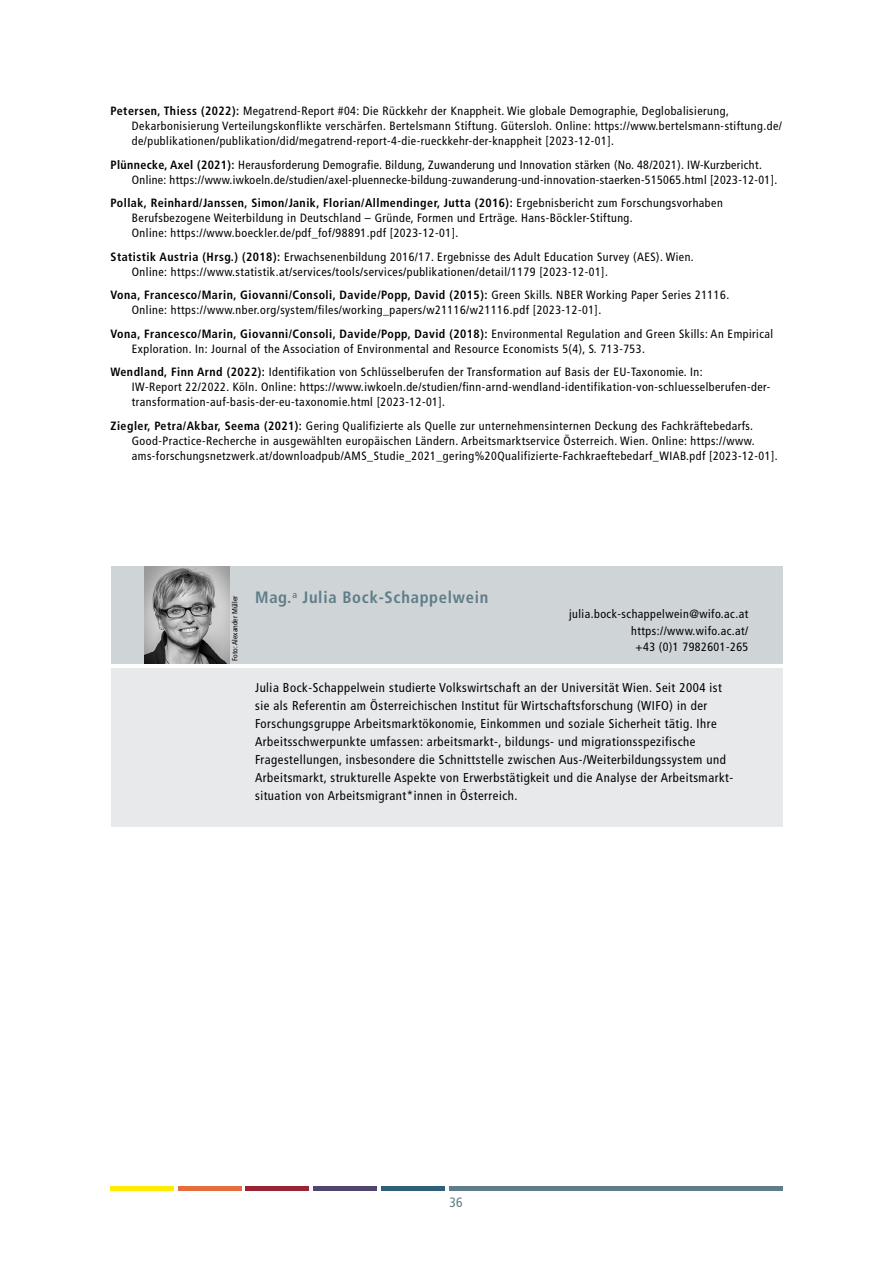
<style>
.page{position:relative;width:893px;height:1263px;background:#fff}
.page>*{position:absolute;margin:0;border:0;box-sizing:border-box;transform-origin:0 0}
.t1{font:700 condensed 16.5px "Frutiger LT Std";letter-spacing:.045em;color:#5f7d88}
.t2{font:condensed 13.5px "Frutiger LT Std";color:#5f7d88}
.CV{font:condensed 12.75px/18px "Frutiger LT Std";letter-spacing:.04em;color:#000}
.Literatur{font:condensed 12px/15px "Frutiger LT Std";letter-spacing:.04em;color:#000}
.CV_Kontakt{font:condensed 12px "Frutiger LT Std";letter-spacing:.04em;color:#000}
.t3{font:condensed 7.5px "Frutiger LT Std";letter-spacing:.005em;color:#000}
.s1{font-weight:700}
</style>
<div class="page">
<div style="left:111px;top:1186px;width:63px;height:5px;background:#ffed00"></div>
<div style="left:178px;top:1186px;width:64px;height:5px;background:#e56c3d"></div>
<div style="left:246px;top:1186px;width:63px;height:5px;background:#9b2433"></div>
<div style="left:313px;top:1186px;width:64px;height:5px;background:#4f456f"></div>
<div style="left:381px;top:1186px;width:63px;height:5px;background:#2f5e78"></div>
<div style="left:449px;top:1186px;width:333px;height:5px;background:#5f7d88"></div>
<div style="left:111px;top:566px;width:671px;height:98px;background:#cfd4d7"></div>
<div style="left:111px;top:668px;width:671px;height:159px;background:#e7e9eb"></div>
<img style="left:144px;top:566px;width:85px;height:98px">
<p class="Literatur" style="left:132px;top:104px;width:652px;text-indent:-21px"><span class="s1">Petersen, Thiess (2022):</span> Megatrend-Report #04: Die Rückkehr der Knappheit. Wie globale Demographie, Deglobalisierung,<br>Dekarbonisierung Verteilungskonflikte verschärfen. Bertelsmann Stiftung. Gütersloh. Online: https://www.bertelsmann-stiftung.de/ de/publikationen/publikation/did/megatrend-report-4-die-rueckkehr-der-knappheit [2023-12-01].</p>
<p class="Literatur" style="left:132px;top:157px;width:647px;text-indent:-21px"><span class="s1">Plünnecke, Axel (2021):</span> Herausforderung Demografie. Bildung, Zuwanderung und Innovation stärken (No. 48/2021). IW-Kurzbericht.<br>Online: https://www.iwkoeln.de/studien/axel-pluennecke-bildung-zuwanderung-und-innovation-staerken-515065.html [2023-12-01].</p>
<p class="Literatur" style="left:132px;top:196px;width:592px;text-indent:-21px"><span class="s1">Pollak, Reinhard/Janssen, Simon/Janik, Florian/Allmendinger, Jutta (2016):</span> Ergebnisbericht zum Forschungsvorhaben<br>Berufsbezogene Weiterbildung in Deutschland – Gründe, Formen und Erträge. Hans-Böckler-Stiftung.<br>Online: https://www.boeckler.de/pdf_fof/98891.pdf [2023-12-01].</p>
<p class="Literatur" style="left:132px;top:249px;width:563px;text-indent:-21px"><span class="s1">Statistik Austria (Hrsg.) (2018):</span> Erwachsenenbildung 2016/17. Ergebnisse des Adult Education Survey (AES). Wien.<br>Online: https://www.statistik.at/services/tools/services/publikationen/detail/1179 [2023-12-01].</p>
<p class="Literatur" style="left:132px;top:288px;width:599px;text-indent:-21px"><span class="s1">Vona, Francesco/Marin, Giovanni/Consoli, Davide/Popp, David (2015):</span> Green Skills. NBER Working Paper Series 21116.<br>Online: https://www.nber.org/system/files/working_papers/w21116/w21116.pdf [2023-12-01].</p>
<p class="Literatur" style="left:132px;top:326px;width:643px;text-indent:-21px"><span class="s1">Vona, Francesco/Marin, Giovanni/Consoli, Davide/Popp, David (2018):</span> Environmental Regulation and Green Skills: An Empirical<br>Exploration. In: Journal of the Association of Environmental and Resource Economists 5(4), S. 713-753.</p>
<p class="Literatur" style="left:132px;top:365px;width:640px;text-indent:-21px"><span class="s1">Wendland, Finn Arnd (2022):</span> Identifikation von Schlüsselberufen der Transformation auf Basis der EU-Taxonomie. In:<br>IW-Report 22/2022. Köln. Online: https://www.iwkoeln.de/studien/finn-arnd-wendland-identifikation-von-schluesselberufen-der&shy;transformation-auf-basis-der-eu-taxonomie.html [2023-12-01].</p>
<p class="Literatur" style="left:132px;top:418px;width:647px;text-indent:-21px"><span class="s1">Ziegler, Petra/Akbar, Seema (2021):</span> Gering Qualifizierte als Quelle zur unternehmensinternen Deckung des Fachkräftebedarfs.<br>Good-Practice-Recherche in ausgewählten europäischen Ländern. Arbeitsmarktservice Österreich. Wien. Online: https://www. ams-forschungsnetzwerk.at/downloadpub/AMS_Studie_2021_gering%20Qualifizierte-Fachkraeftebedarf_WIAB.pdf [2023-12-01].</p>
<p class="t3" style="left:230px;top:661px;width:66px;rotate:-90deg">Foto: Alexander Müller</p>
<p class="t1" style="left:255px;top:588px;width:235px">Mag.<sup>a</sup> Julia Bock-Schappelwein</p>
<p class="CV_Kontakt" style="left:569px;top:607px;width:181px">julia.bock-schappelwein@wifo.ac.at</p>
<p class="CV_Kontakt" style="left:631px;top:623px;width:119px">https://www.wifo.ac.at/</p>
<p class="CV_Kontakt" style="left:635px;top:640px;width:114px">+43 (0)1 7982601-265</p>
<p class="CV" style="left:255px;top:678px;width:479px">Julia Bock-Schappelwein studierte Volkswirtschaft an der Universität Wien. Seit 2004 ist sie als Referentin am Österreichischen Institut für Wirtschaftsforschung (WIFO) in der Forschungsgruppe Arbeitsmarktökonomie, Einkommen und soziale Sicherheit tätig. Ihre Arbeitsschwerpunkte umfassen: arbeitsmarkt-, bildungs- und migrationsspezifische Fragestellungen, insbesondere die Schnittstelle zwischen Aus-/Weiterbildungssystem und Arbeitsmarkt, strukturelle Aspekte von Erwerbstätigkeit und die Analyse der Arbeitsmarkt&shy;situation von Arbeitsmigrant*innen in Österreich.</p>
<p class="t2" style="left:449px;top:1195px;width:15px">36</p>
</div>
